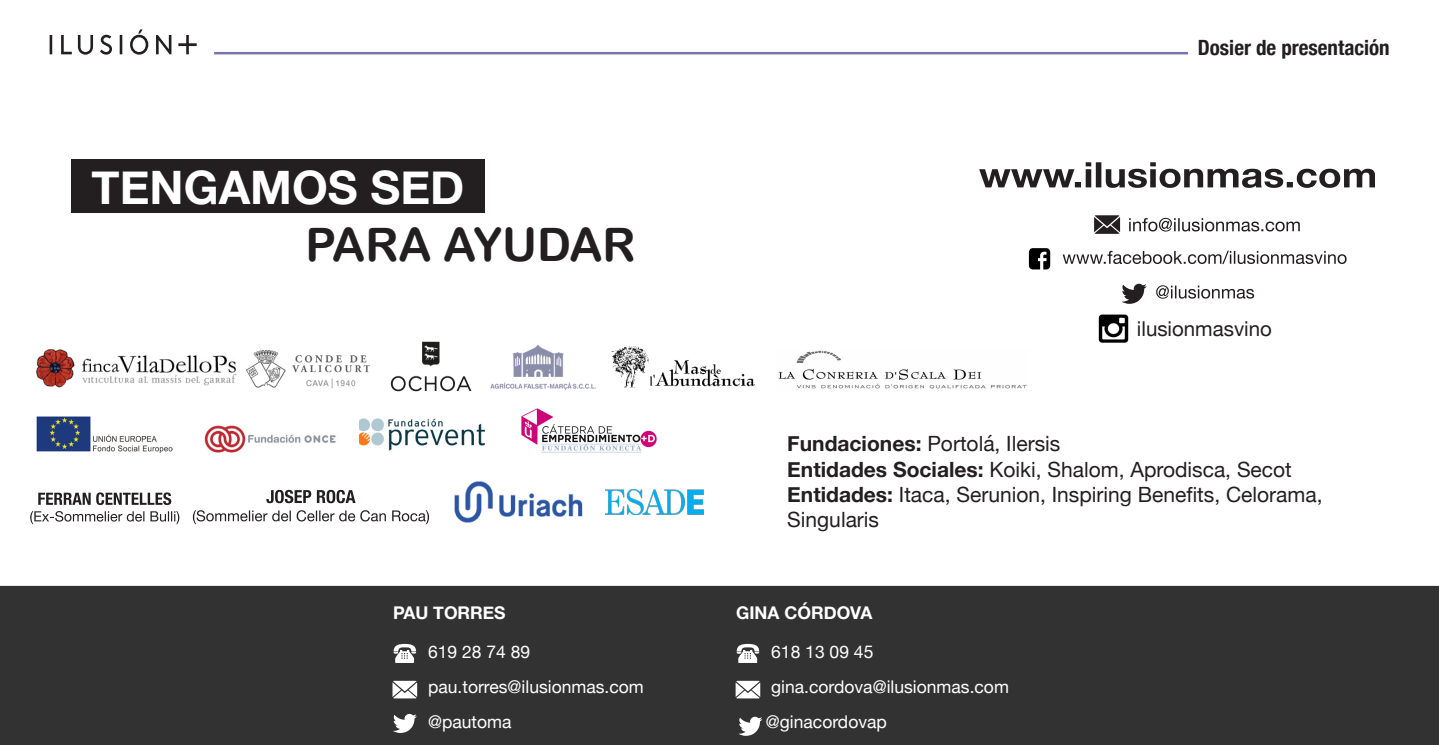
<style>
.page{position:relative;width:1439px;height:745px;background:#fff}
.page>*{position:absolute;margin:0;border:0;box-sizing:border-box;transform-origin:0 0}
.t1{font:700 46.02px "Helvetica Neue";color:#fff}
.t2{font:46.02px "Arial Rounded MT Bold";color:#231f20}
.t3{font:21px/25.2px "Helvetica Neue";color:#231f20}
.t4{font:700 condensed 21px "Helvetica Neue";color:#231f20}
.t5{font:20.47px "Helvetica Neue";color:#231f20}
.t6{font:17.5px "Helvetica Neue";color:#fff}
.t7{font:700 17.5px "Helvetica Neue";color:#fff}
.s1{font-weight:700}
</style>
<div class="page">
<hr style="left:214px;top:52px;width:974px;height:2px;background:#7373b6">
<svg style="left:50px;top:29px;width:121px;height:26px"></svg>
<svg style="left:178px;top:35px;width:19px;height:19px"></svg>
<img style="left:454px;top:481px;width:129px;height:42px">
<svg style="left:38px;top:492px;width:133px;height:12px"></svg>
<svg style="left:30px;top:511px;width:149px;height:13px"></svg>
<img style="left:605px;top:489px;width:98px;height:24px">
<img style="left:359px;top:418px;width:125px;height:32px">
<img style="left:37px;top:349px;width:200px;height:39px">
<img style="left:246px;top:349px;width:124px;height:40px">
<img style="left:204px;top:425px;width:132px;height:28px">
<img style="left:37px;top:416px;width:136px;height:36px">
<img style="left:490px;top:345px;width:106px;height:45px">
<img style="left:612px;top:346px;width:143px;height:41px">
<svg style="left:266px;top:489px;width:89px;height:14px"></svg>
<svg style="left:193px;top:510px;width:236px;height:14px"></svg>
<svg style="left:979px;top:162px;width:396px;height:26px"></svg>
<svg style="left:1121px;top:283px;width:25px;height:20px"></svg>
<svg style="left:1156px;top:285px;width:98px;height:13px"></svg>
<svg style="left:1029px;top:248px;width:21px;height:21px"></svg>
<svg style="left:1062px;top:250px;width:284px;height:14px"></svg>
<svg style="left:1094px;top:215px;width:26px;height:19px"></svg>
<svg style="left:1129px;top:218px;width:170px;height:13px"></svg>
<img style="left:778px;top:350px;width:249px;height:39px">
<img style="left:1098px;top:314px;width:31px;height:29px">
<div style="left:71px;top:159px;width:414px;height:53px;background:#231f20"></div>
<img style="left:390px;top:341px;width:82px;height:51px">
<img style="left:521px;top:408px;width:136px;height:45px">
<div style="left:0;top:585px;width:1439px;height:159px;background:#333233"></div>
<svg style="left:392px;top:680px;width:25px;height:18px"></svg>
<svg style="left:393px;top:643px;width:23px;height:19px"></svg>
<svg style="left:393px;top:713px;width:24px;height:19px"></svg>
<svg style="left:735px;top:680px;width:25px;height:18px"></svg>
<svg style="left:736px;top:643px;width:23px;height:19px"></svg>
<svg style="left:738px;top:716px;width:24px;height:19px"></svg>
<p class="t1" style="left:92px;top:151px;width:374px">TENGAMOS SED</p>
<p class="t2" style="left:306px;top:218px;width:332px">PARA AYUDAR</p>
<p class="t7" style="left:393px;top:599px;width:114px">PAU TORRES</p>
<p class="t6" style="left:428px;top:639px;width:104px">619 28 74 89</p>
<p class="t6" style="left:428px;top:674px;width:217px">pau.torres@ilusionmas.com</p>
<p class="t6" style="left:428px;top:709px;width:85px">@pautoma</p>
<p class="t4" style="left:1197px;top:30px;width:193px">Dosier de presentación</p>
<p class="t5" style="left:1137px;top:314px;width:136px">ilusionmasvino</p>
<p class="t3" style="left:787px;top:432px;width:274px"><span class="s1">Fundaciones:</span> Portolá, Ilersis</p>
<p class="t3" style="left:787px;top:457px;width:506px"><span class="s1">Entidades Sociales:</span> Koiki, Shalom, Aprodisca, Secot</p>
<p class="t3" style="left:787px;top:482px;width:537px"><span class="s1">Entidades:</span> Itaca, Serunion, Inspiring Benefits, Celorama,<br>Singularis</p>
<p class="t7" style="left:736px;top:599px;width:138px">GINA CÓRDOVA</p>
<p class="t6" style="left:771px;top:639px;width:104px">618 13 09 45</p>
<p class="t6" style="left:771px;top:674px;width:239px">gina.cordova@ilusionmas.com</p>
<p class="t6" style="left:766px;top:709px;width:122px">@ginacordovap</p>
</div>
